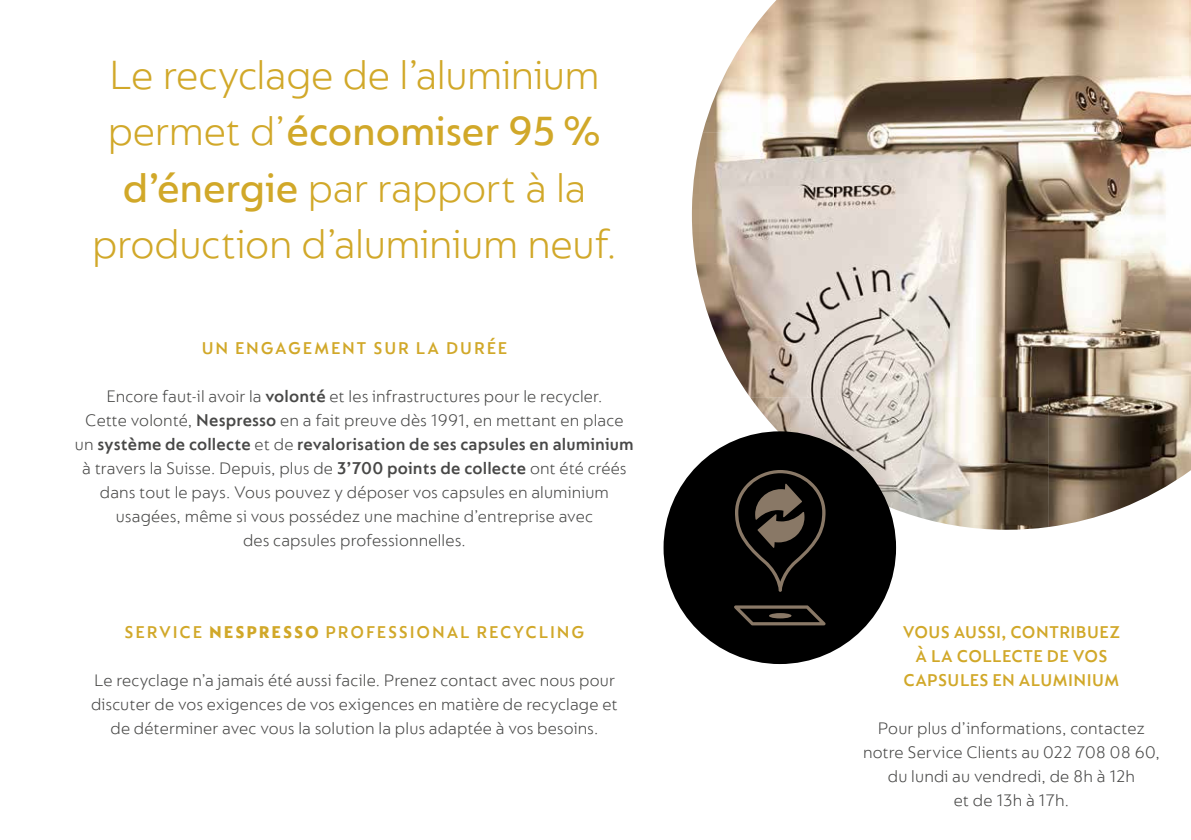
<style>
.page{position:relative;width:1191px;height:840px;background:#fff}
.page>*{position:absolute;margin:0;border:0;box-sizing:border-box;transform-origin:0 0}
.t1{font:300 44px/56px "Nespresso Lucas";letter-spacing:-.01em;color:#d1a829;text-align:center}
.t2{font:300 18px/24px "Nespresso Lucas";letter-spacing:.005em;color:#484847;text-align:center}
.t3{font:600 18px "Nespresso Lucas";letter-spacing:.105em;color:#d1a829}
.t4{font:600 18px/24px "Nespresso Lucas";letter-spacing:.02em;color:#d1a829;text-align:center}
.s1{font-weight:500}
.s2{font-weight:600}
.s3{font-family:"Nespresso Lucas Xtra Bd";font-weight:400}
</style>
<div class="page">
<img style="left:703px;top:0;width:416px;height:132px">
<img style="left:1119px;top:0;width:72px;height:508px">
<img style="left:692px;top:132px;width:428px;height:133px">
<img style="left:696px;top:264px;width:424px;height:133px">
<img style="left:750px;top:397px;width:298px;height:66px">
<img style="left:1048px;top:397px;width:72px;height:129px">
<img style="left:860px;top:463px;width:188px;height:66px">
<div style="left:663px;top:431px;width:233px;height:232px;background:#000;border-radius:50%"></div>
<svg style="left:734px;top:605px;width:91px;height:20px"></svg>
<svg style="left:735px;top:470px;width:90px;height:121px"></svg>
<h1 class="t1" style="left:92px;top:46px;width:526px">Le recyclage de l’aluminium permet d’<span class="s1">économiser 95 % d’énergie</span> par rapport à la production d’aluminium neuf.</h1>
<p class="t3" style="left:202px;top:337px;width:307px">UN ENGAGEMENT SUR LA DURÉE</p>
<p class="t2" style="left:75px;top:383px;width:560px">Encore faut-il avoir la <span class="s2">volonté</span> et les infrastructures pour le recycler.<br>Cette volonté, <span class="s2">Nespresso</span> en a fait preuve dès 1991, en mettant en place un <span class="s2">système de collecte</span> et de <span class="s2">revalorisation de ses capsules en aluminium </span>à travers la Suisse. Depuis, plus de <span class="s2">3’700 points de collecte</span> ont été créés dans tout le pays. Vous pouvez y déposer vos capsules en aluminium usagées, même si vous possédez une machine d’entreprise avec<br>des capsules professionnelles.</p>
<p class="t3" style="left:125px;top:621px;width:461px">SERVICE <span class="s3">NESPRESSO</span> PROFESSIONAL RECYCLING</p>
<p class="t2" style="left:91px;top:667px;width:528px">Le recyclage n’a jamais été aussi facile. Prenez contact avec nous pour discuter de vos exigences de vos exigences en matière de recyclage et de déterminer avec vous la solution la plus adaptée à vos besoins.</p>
<p class="t4" style="left:902px;top:619px;width:219px">VOUS AUSSI, CONTRIBUEZ<br>À LA COLLECTE DE VOS<br>CAPSULES EN ALUMINIUM</p>
<p class="t2" style="left:863px;top:715px;width:298px">Pour plus d’informations, contactez notre Service Clients au 022 708 08 60, du lundi au vendredi, de 8h à 12h<br>et de 13h à 17h.</p>
</div>
